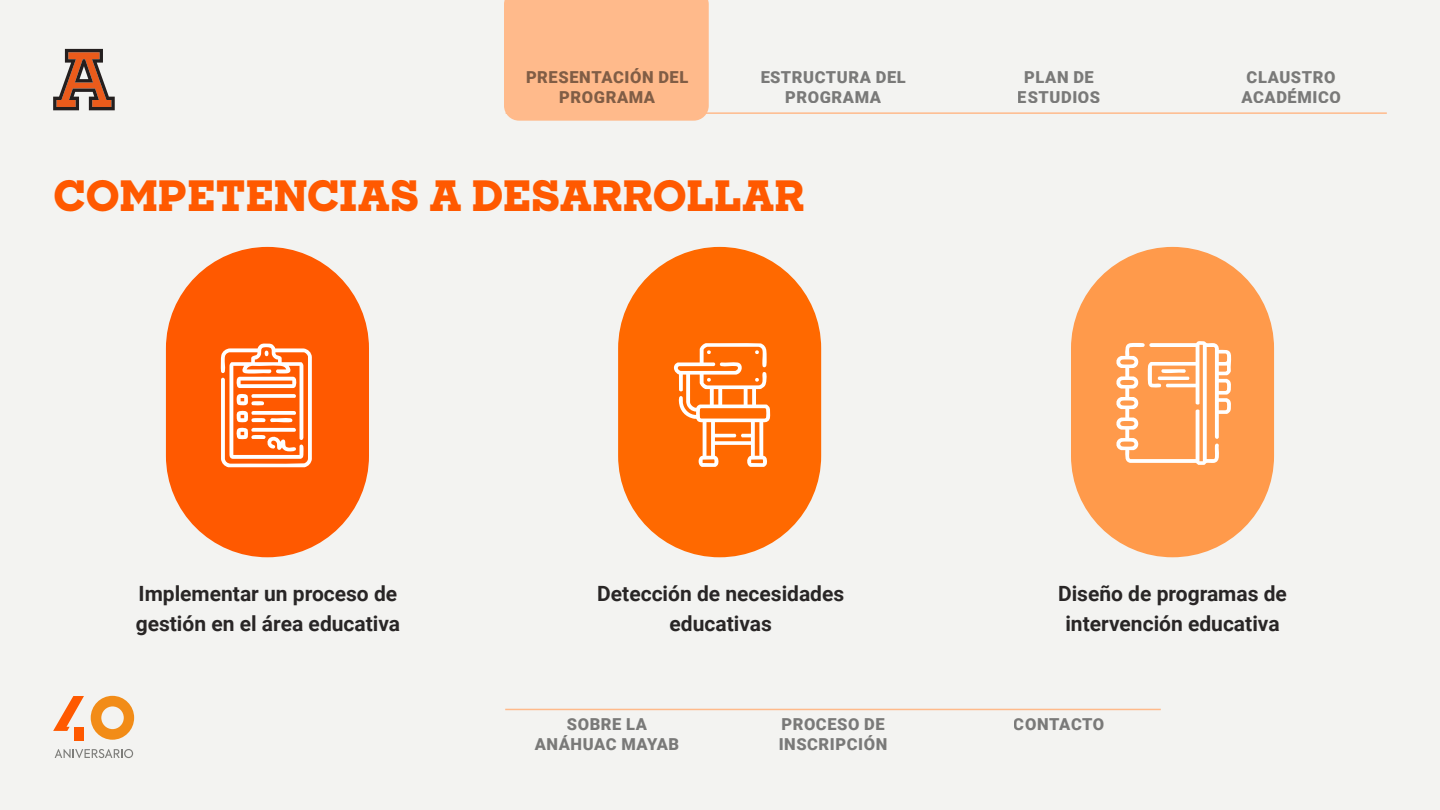
<style>
.page{position:relative;width:1440px;height:810px;background:#f3f3f1}
.page>*{position:absolute;margin:0;border:0;box-sizing:border-box;transform-origin:0 0}
.t1{font:800 42px "Sharp Slab";color:#ff5900}
.t2{font:700 21px/30px "Roboto";color:#292626;text-align:center}
.t3{font:900 16.5px/19.8px "Roboto";letter-spacing:.035em;color:#000;text-align:center}
</style>
<div class="page">
<hr style="left:506px;top:112px;width:881px;height:2px;background:#ffba8b">
<hr style="left:505px;top:709px;width:656px;height:1px;background:#ffba8b">
<svg style="left:55px;top:749px;width:78px;height:9px"></svg>
<svg style="left:91px;top:696px;width:43px;height:44px"></svg>
<div style="left:74px;top:727px;width:10px;height:13px;background:#ff5900"></div>
<svg style="left:53px;top:696px;width:31px;height:35px"></svg>
<svg style="left:53px;top:49px;width:62px;height:61px"></svg>
<div style="left:504px;top:0;width:205px;height:121px;background:#ffba8b"></div>
<div style="left:166px;top:247px;width:203px;height:310px;background:#ff5900;border-radius:102px"></div>
<div style="left:618px;top:247px;width:203px;height:310px;background:#ff6900;border-radius:102px"></div>
<div style="left:1071px;top:247px;width:203px;height:310px;background:#ff9a4b;border-radius:102px"></div>
<svg style="left:221px;top:343px;width:91px;height:124px"></svg>
<svg style="left:673px;top:343px;width:97px;height:124px"></svg>
<svg style="left:1116px;top:341px;width:116px;height:124px"></svg>
<p class="t3" style="left:526px;top:66px;width:164px">PRESENTACIÓN DEL<br>PROGRAMA</p>
<p class="t3" style="left:760px;top:66px;width:147px">ESTRUCTURA DEL<br>PROGRAMA</p>
<h1 class="t1" style="left:53px;top:165px;width:753px">COMPETENCIAS A DESARROLLAR</h1>
<p class="t3" style="left:1018px;top:66px;width:84px">PLAN DE<br>ESTUDIOS</p>
<p class="t3" style="left:1241px;top:66px;width:101px">CLAUSTRO<br>ACADÉMICO</p>
<p class="t2" style="left:136px;top:577px;width:266px;text-align:left">Implementar un proceso de gestión en el área educativa</p>
<p class="t2" style="left:597px;top:577px;width:249px">Detección de necesidades educativas</p>
<p class="t2" style="left:1058px;top:577px;width:230px">Diseño de programas de intervención educativa</p>
<p class="t3" style="left:535px;top:714px;width:146px">SOBRE LA<br>ANÁHUAC MAYAB</p>
<p class="t3" style="left:779px;top:714px;width:110px;text-align:left">PROCESO DE<br>INSCRIPCIÓN</p>
<p class="t3" style="left:1014px;top:714px;width:92px">CONTACTO</p>
</div>
